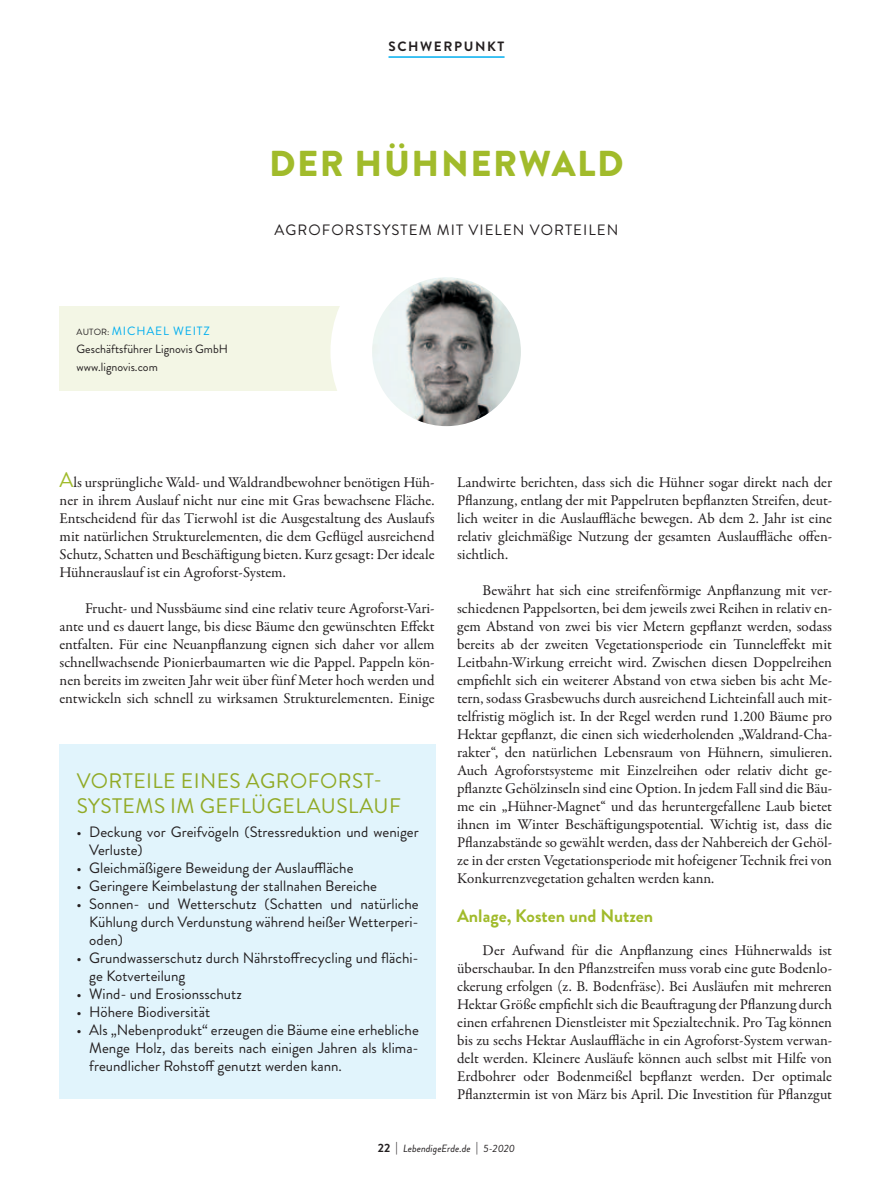
<style>
.page{position:relative;width:893px;height:1191px;background:#fff}
.page>*{position:absolute;margin:0;border:0;box-sizing:border-box;transform-origin:0 0}
.t1{font:900 36px "Brandon Grotesque";letter-spacing:.045em;color:#a1bb2b}
.t2{font:21px/25.2px "Brandon Grotesque";letter-spacing:.02em;color:#91aa26}
.t3{font:700 18px "Brandon Grotesque";color:#a1bb2b}
.t4{font:15px/18px "Garamond Premr Pro";letter-spacing:-.005em;color:#231f20;text-align:justify}
.t5{font:15px/18px "Brandon Grotesque";color:#231f20}
.t6{font:15px "Brandon Grotesque";letter-spacing:.07em;color:#231f20}
.t7{font:700 13.5px "Brandon Grotesque";letter-spacing:.12em;color:#231f20}
.t8{font:12px/18px "Brandon Grotesque";color:#231f20}
.t9{font:italic 10.5px "Brandon Grotesque";color:#231f20}
.s1{font-size:9px}
.s2{color:#00aeef}
.s3{font-family:"Brandon Grotesque";font-size:21px;color:#a1bb2b}
.s4{font-weight:700;font-style:normal;font-size:12px}
.s5{font-style:normal;font-size:12px}
</style>
<div class="page">
<div style="left:60px;top:307px;width:376px;height:84px;background:#f3f6e5"></div>
<div style="left:330px;top:236px;width:232px;height:232px;background:#fff;border-radius:50%"></div>
<img style="left:372px;top:277px;width:149px;height:149px;border-radius:74px">
<div style="left:60px;top:745px;width:376px;height:354px;background:#e1f4fc"></div>
<hr style="left:388px;top:56px;width:117px;height:2px;background:#00aeef">
<p class="t7" style="left:388px;top:37px;width:117px">Schwerpun kt</p>
<h1 class="t1" style="left:269px;top:138px;width:356px">DER HÜHNERWALD</h1>
<p class="t8" style="left:77px;top:322px;width:150px"><span class="s1">Autor:</span> <span class="s2">Michael Weitz<br></span>Geschäftsführer Lignovis GmbH www.lignovis.com</p>
<p class="t5" style="left:275px;top:221px;width:47px">Agrofo</p>
<p class="t6" style="left:345px;top:219px;width:271px">rstSystem mit vielen Vo rteilen</p>
<p class="t4" style="left:60px;top:473px;width:377px"><span class="s3">A</span>ls ursprüngliche Wald- und Waldrandbewohner benötigen Hüh&shy;ner in ihrem Auslauf nicht nur eine mit Gras bewachsene Fläche.<br>Entscheidend für das Tierwohl ist die Ausgestaltung des Auslaufs mit natürlichen Strukturelementen, die dem Geflügel ausreichend Schutz, Schatten und Beschäftigung bieten. Kurz gesagt: Der ideale Hühnerauslauf ist ein Agroforst-System.</p>
<p class="t4" style="left:60px;top:599px;width:377px;text-indent:26px">Frucht- und Nussbäume sind eine relativ teure Agroforst-Vari&shy;ante und es dauert lange, bis diese Bäume den gewünschten Effekt entfalten. Für eine Neuanpflanzung eignen sich daher vor allem schnellwachsende Pionierbaumarten wie die Pappel. Pappeln kön&shy;nen bereits im zweiten Jahr weit über fünf Meter hoch werden und entwickeln sich schnell zu wirksamen Strukturelementen. Einige</p>
<h2 class="t2" style="left:77px;top:768px;width:230px">Vorteile ein es Agrofo</h2>
<h2 class="t2" style="left:77px;top:768px;width:321px;text-indent:261px">rst&shy;systems im Geflüg elaus lauf</h2>
<p class="t5" style="left:89px;top:823px;width:331px;text-indent:-13px">• Deckung vor Greifvögeln (Stressreduktion und weniger<br>Verluste)</p>
<p class="t5" style="left:77px;top:859px;width:279px">• Gleichmäßigere Beweidung der Auslauffläche</p>
<p class="t5" style="left:77px;top:877px;width:302px">• Geringere Keimbelastung der stallnahen Bereiche</p>
<p class="t5" style="left:89px;top:895px;width:331px;text-align:justify;text-indent:-13px">• Sonnen- und Wetterschutz (Schatten und natürliche Kühlung durch Verdunstung während heißer Wetterperi&shy;oden)</p>
<p class="t5" style="left:89px;top:949px;width:331px;text-indent:-13px">• Grundwasserschutz durch Nährstoffrecycling und flächi&shy;ge Kotverteilung</p>
<p class="t5" style="left:77px;top:985px;width:167px">• Wind- und Erosionsschutz</p>
<p class="t5" style="left:77px;top:1003px;width:135px">• H öhere Biodiversität</p>
<p class="t5" style="left:89px;top:1021px;width:331px;text-indent:-13px">• Als „Nebenprodukt“ erzeugen die Bäume eine erhebliche<br>Menge Holz, das bereits nach einigen Jahren als klima&shy;freundlicher Rohstoff genutzt werden kann.</p>
<p class="t4" style="left:457px;top:473px;width:376px">Landwirte berichten, dass sich die Hühner sogar direkt nach der Pflanzung, entlang der mit Pappelruten bepflanzten Streifen, deut&shy;lich weiter in die Auslauffläche bewegen. Ab dem 2. Jahr ist eine relativ gleichmäßige Nutzung der gesamten Auslauffläche offen&shy;sichtlich.</p>
<p class="t4" style="left:457px;top:581px;width:376px;text-indent:26px">Bewährt hat sich eine streifenförmige Anpflanzung mit ver&shy;schiedenen Pappelsorten, bei dem jeweils zwei Reihen in relativ en&shy;gem Abstand von zwei bis vier Metern gepflanzt werden, sodass bereits ab der zweiten Vegetationsperiode ein Tunneleffekt mit Leitbahn-Wirkung erreicht wird. Zwischen diesen Doppelreihen empfiehlt sich ein weiterer Abstand von etwa sieben bis acht Me&shy;tern, sodass Grasbewuchs durch ausreichend Lichteinfall auch mit&shy;telfristig möglich ist. In der Regel werden rund 1.200 Bäume pro Hektar gepflanzt, die einen sich wiederholenden „Waldrand-Cha&shy;rakter“, den natürlichen Lebensraum von Hühnern, simulieren.<br>Auch Agroforstsysteme mit Einzelreihen oder relativ dicht ge&shy;pflanzte Gehölzinseln sind eine Option. In jedem Fall sind die Bäu&shy;me ein „Hühner-Magnet“ und das heruntergefallene Laub bietet ihnen im Winter Beschäftigungspotential. Wichtig ist, dass die Pflanzabstände so gewählt werden, dass der Nahbereich der Gehöl&shy;ze in der ersten Vegetationsperiode mit hofeigener Technik frei von Konkurrenzvegetation gehalten werden kann.</p>
<p class="t3" style="left:457px;top:902px;width:198px">Anlage, Kosten und Nutzen</p>
<p class="t4" style="left:457px;top:941px;width:376px;text-indent:26px">Der Aufwand für die Anpflanzung eines Hühnerwalds ist überschaubar. In den Pflanzstreifen muss vorab eine gute Bodenlo&shy;ckerung erfolgen (z. B. Bodenfräse). Bei Ausläufen mit mehreren Hektar Größe empfiehlt sich die Beauftragung der Pflanzung durch einen erfahrenen Dienstleister mit Spezialtechnik. Pro Tag können bis zu sechs Hektar Auslauffläche in ein Agroforst-System verwan&shy;delt werden. Kleinere Ausläufe können auch selbst mit Hilfe von Erdbohrer oder Bodenmeißel bepflanzt werden. Der optimale Pflanztermin ist von März bis April. Die Investition für Pflanzgut</p>
<p class="t9" style="left:378px;top:1141px;width:139px"><span class="s4">22</span> <span class="s5">|</span> LebendigeErde.de <span class="s5">|</span> 5-2020</p>
</div>
